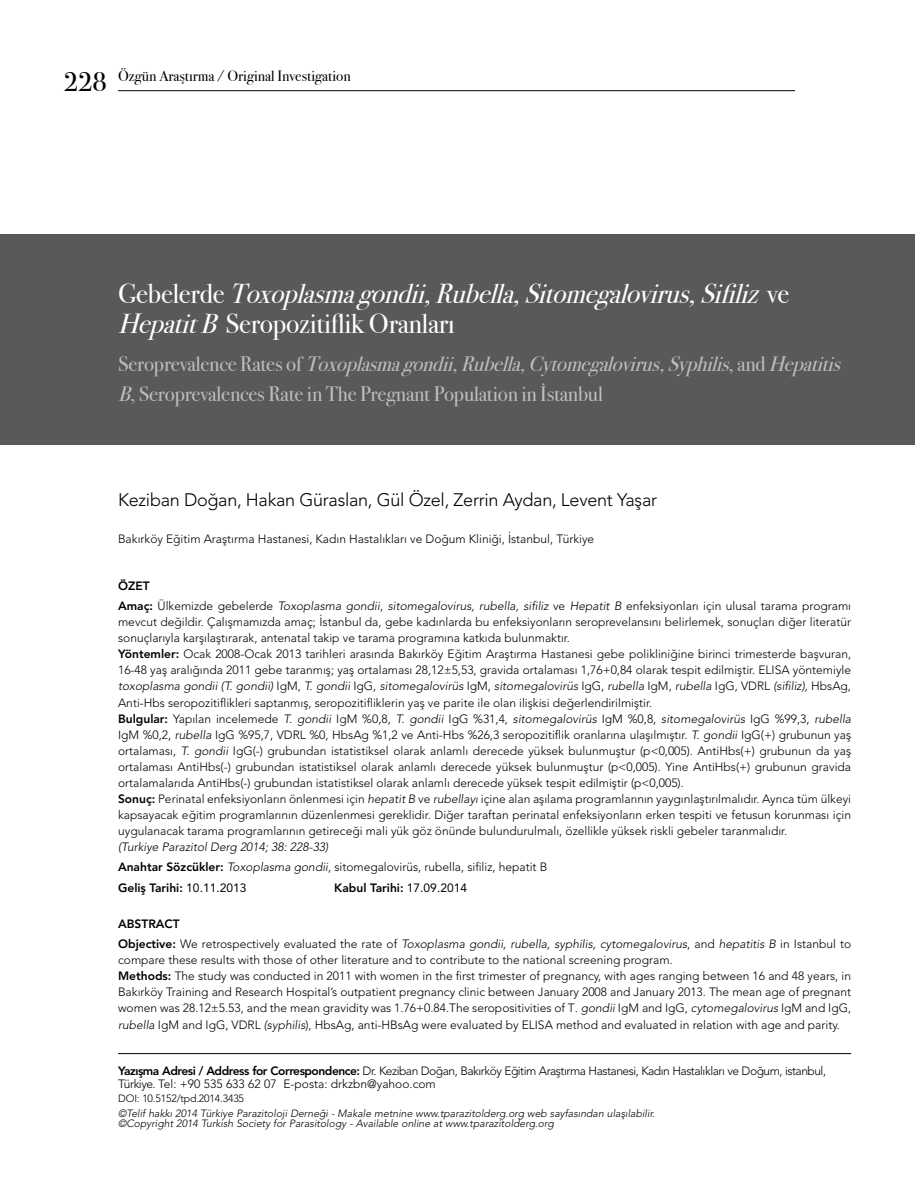
<style>
.page{position:relative;width:915px;height:1191px;background:#fff}
.page>*{position:absolute;margin:0;border:0;box-sizing:border-box;transform-origin:0 0}
.t1{font:italic 27.75px/30px "Bodoni Svty Two ITCTT Book";color:#fff}
.t2{font:21px/30px "Bodoni Svty Two ITCTT Book";letter-spacing:-.01em;color:#bcbec0}
.t3{font:300 18px "Avenir LT Std";letter-spacing:-.015em;color:#000}
.t4{font:15px "Bodoni Svty Two ITCTT Book";color:#000}
.t5{font:300 12px/16px "Avenir LT Std";color:#000}
.t6{font:italic 300 12px/20.2px "Avenir LT Std";color:#000}
.t7{font:300 12px/13.5px "Avenir LT Std";letter-spacing:-.04em;color:#000}
.t8{font:800 12px "Avenir LT Std";color:#000}
.t9{font:italic 300 10.5px/10.5px "Avenir LT Std";color:#000}
.t10{font:300 10.5px "Avenir LT Std";letter-spacing:-.015em;color:#000}
.s1{font-size:27px}
.s2{font-style:normal}
.s3{font-style:italic}
.s4{font-weight:800}
.s5{font-weight:800;font-style:normal}
.s6{font-weight:400;font-style:normal}
.s7{font-weight:400}
</style>
<div class="page">
<div style="left:0;top:234px;width:914px;height:211px;background:#58595b"></div>
<hr style="left:118px;top:1053px;width:732px;height:1px;background:#000">
<hr style="left:118px;top:90px;width:676px;height:1px;background:#000">
<p class="t4" style="left:64px;top:64px;width:288px"><span class="s1">228</span> Özgün Araştırma / Original Investigation</p>
<h1 class="t1" style="left:118px;top:275px;width:672px"><span class="s2">G e b e l e r d e</span> Toxop lasmagondii,Rubella,Sitomegalovirus,Sifiliz<span class="s2">v e<br></span>HepatitB<span class="s2">Seropozitiflik Oranları</span></h1>
<h2 class="t2" style="left:118px;top:347px;width:731px">S e r o p r e v a l e n c e R a t e s o f <span class="s3">Toxop lasmagondii,Rubella,Cytomegalovirus,Syphilis</span>, a n d <span class="s3">Hep atitis<br>B</span>, Seroprevalences Rate in The Pregnant Population in İstanbul</h2>
<h3 class="t3" style="left:118px;top:489px;width:540px">Keziban Doğan, Hakan Güraslan, Gül Özel, Zerrin Aydan, Levent Yaşar</h3>
<p class="t5" style="left:118px;top:530px;width:477px">Bakırköy Eğitim Araştırma Hastanesi, Kadın Hastalıkları ve Doğum Kliniği, İstanbul, Türkiye</p>
<p class="t5" style="left:118px;top:575px;width:734px;line-height:20.2px"><span class="s4">ÖZET<br>Amaç:</span> Ülkemizde gebelerde <span class="s3">Toxoplasma gondii</span>, <span class="s3">sitomegalovirus, rubella, sifiliz</span> ve <span class="s3">Hepatit B</span> enfeksiyonları için ulusal tarama programı</p>
<p class="t5" style="left:118px;top:614px;width:734px">mevcut değildir. Çalışmamızda amaç; İstanbul da, gebe kadınlarda bu enfeksiyonların seroprevelansını belirlemek, sonuçları diğer literatür sonuçlarıyla karşılaştırarak, antenatal takip ve tarama programına katkıda bulunmaktır.<br><span class="s4">Yöntemler:</span> Ocak 2008-Ocak 2013 tarihleri arasında Bakırköy Eğitim Araştırma Hastanesi gebe polikliniğine birinci trimesterde başvuran, 16-48 yaş aralığında 2011 gebe taranmış; yaş ortalaması 28,12±5,53, gravida ortalaması 1,76+0,84 olarak tespit edilmiştir. ELISA yöntemiyle <span class="s3">toxoplasma gondii (T. gondii)</span> IgM, <span class="s3">T. gondii</span> IgG, <span class="s3">sitomegalovirüs</span> IgM, <span class="s3">sitomegalovirüs</span> IgG, <span class="s3">rubella</span> IgM, <span class="s3">rubella</span> IgG, VDRL <span class="s3">(sifiliz)</span>, HbsAg, Anti-Hbs seropozitiflikleri saptanmış, seropozitifliklerin yaş ve parite ile olan ilişkisi değerlendirilmiştir.<br><span class="s4">Bulgular:</span> Yapılan incelemede <span class="s3">T. gondii</span> IgM %0,8, <span class="s3">T. gondii</span> IgG %31,4, <span class="s3">sitomegalovirüs</span> IgM %0,8, <span class="s3">sitomegalovirüs</span> IgG %99,3, <span class="s3">rubella </span>IgM %0,2, <span class="s3">rubella</span> IgG %95,7, VDRL %0, HbsAg %1,2 ve Anti-Hbs %26,3 seropozitiflik oranlarına ulaşılmıştır. <span class="s3">T. gondii</span> IgG(+) grubunun yaş ortalaması, <span class="s3">T. gondii</span> IgG(-) grubundan istatistiksel olarak anlamlı derecede yüksek bulunmuştur (p&lt;0,005). AntiHbs(+) grubunun da yaş ortalaması AntiHbs(-) grubundan istatistiksel olarak anlamlı derecede yüksek bulunmuştur (p&lt;0,005). Yine AntiHbs(+) grubunun gravida ortalamalarıda AntiHbs(-) grubundan istatistiksel olarak anlamlı derecede yüksek tespit edilmiştir (p&lt;0,005).<br><span class="s4">Sonuç:</span> Perinatal enfeksiyonların önlenmesi için <span class="s3">hepatit B</span> ve <span class="s3">rubellayı</span> içine alan aşılama programlarının yaygınlaştırılmalıdır. Ayrıca tüm ülkeyi kapsayacak eğitim programlarının düzenlenmesi gereklidir. Diğer taraftan perinatal enfeksiyonların erken tespiti ve fetusun korunması için uygulanacak tarama programlarının getireceği mali yük göz önünde bulundurulmalı, özellikle yüksek riskli gebeler taranmalıdır.</p>
<p class="t6" style="left:118px;top:837px;width:430px">(Turkiye Parazitol Derg 2014; 38: 228-33)<br><span class="s5">Anahtar Sözcükler:</span> Toxoplasma gondii<span class="s2">, sitomegalovirüs, rubella, sifiliz, hepatit B<br></span><span class="s5">Geliş Tarihi:</span> <span class="s6">10.11.2013</span></p>
<p class="t8" style="left:334px;top:880px;width:134px">Kabul Tarihi: <span class="s7">17.09.2014</span></p>
<p class="t6" style="left:118px;top:913px;width:734px"><span class="s5">ABSTRACT<br>Objective:</span> <span class="s2">We retrospectively evaluated the rate of</span> Toxoplasma gondii, rubella, syphilis, cytomegalovirus<span class="s2">, and</span> hepatitis B <span class="s2">in Istanbul to</span></p>
<p class="t5" style="left:118px;top:952px;width:734px">compare these results with those of other literature and to contribute to the national screening program.<br><span class="s4">Methods:</span> The study was conducted in 2011 with women in the first trimester of pregnancy, with ages ranging between 16 and 48 years, in Bakırköy Training and Research Hospital’s outpatient pregnancy clinic between January 2008 and January 2013. The mean age of pregnant women was 28.12±5.53, and the mean gravidity was 1.76+0.84.The seropositivities of T<span class="s3">. gondii</span> IgM and IgG, <span class="s3">cytomegalovirus</span> IgM and IgG, <span class="s3">rubella</span> IgM and IgG, VDRL <span class="s3">(syphilis</span>), HbsAg, anti-HBsAg were evaluated by ELISA method and evaluated in relation with age and parity.</p>
<p class="t7" style="left:118px;top:1063px;width:709px"><span class="s4">Yazışma Adresi / Address for Correspondence:</span> Dr. Keziban Doğan, Bakırköy Eğitim Araştırma Hastanesi, Kadın Hastalıkları ve Doğum, istanbul,<br>Türkiye. Tel: +90 535 633 62 07 E-posta: drkzbn@yahoo.com</p>
<p class="t10" style="left:118px;top:1092px;width:127px">DOI: 10.5152/tpd.2014.3435</p>
<p class="t9" style="left:118px;top:1107px;width:538px">©Telif hakkı 2014 Türkiye Parazitoloji Derneği - Makale metnine www.tparazitolderg.org web sayfasından ulaşılabilir. ©Copyright 2014 Turkish Society for Parasitology - Available online at www.tparazitolderg.org</p>
</div>
